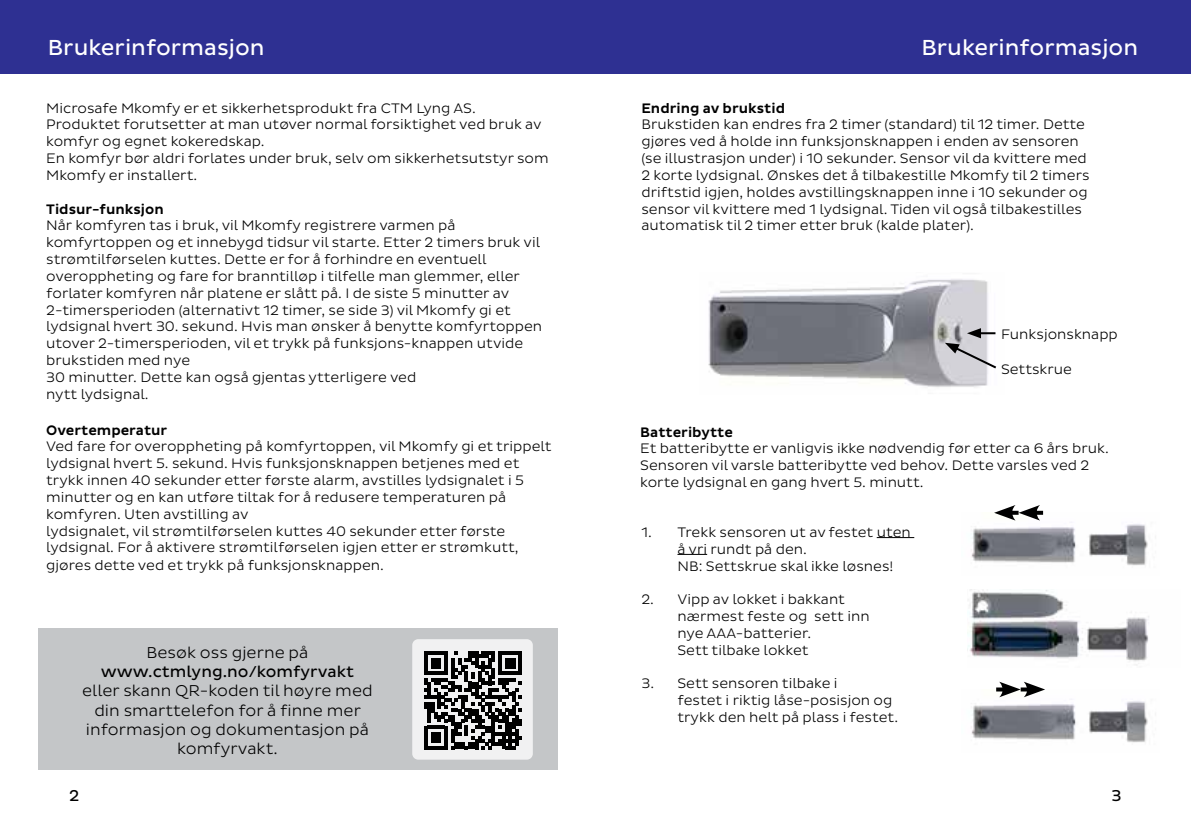
<style>
.page{position:relative;width:1191px;height:840px;background:#fff}
.page>*{position:absolute;margin:0;border:0;box-sizing:border-box;transform-origin:0 0}
.t1{font:22.2px "Pluto Sans";color:#fff}
.t2{font:300 16px/19.2px "Pluto Sans";color:#000;text-align:center}
.t3{font:16px "Pluto Sans";color:#000}
.t4{font:300 14px/16.8px "Pluto Sans";color:#000}
.t5{font:500 14px "Pluto Sans";color:#000}
</style>
<div class="page">
<div style="left:38px;top:628px;width:519px;height:141px;background:#c4c6c8"></div>
<div style="left:412px;top:638px;width:121px;height:121px;background:#f1f1f2;border-radius:6px"></div>
<svg style="left:424px;top:651px;width:98px;height:97px"></svg>
<img style="left:708px;top:279px;width:280px;height:109px">
<hr style="left:876px;top:537px;width:38px;height:1px;background:#000">
<hr style="left:677px;top:553px;width:30px;height:1px;background:#000">
<svg style="left:945px;top:328px;width:52px;height:42px;background:#bcbcc0"></svg>
<img style="left:967px;top:589px;width:182px;height:77px">
<img style="left:971px;top:512px;width:177px;height:54px">
<svg style="left:1040px;top:510px;width:3px;height:4px"></svg>
<svg style="left:994px;top:505px;width:46px;height:15px"></svg>
<img style="left:971px;top:691px;width:177px;height:52px">
<svg style="left:996px;top:687px;width:3px;height:4px"></svg>
<svg style="left:999px;top:681px;width:46px;height:16px"></svg>
<div style="left:0;top:0;width:1191px;height:74px;background:#2e3092"></div>
<h1 class="t1" style="left:48px;top:35px;width:218px">Brukerinformasjon</h1>
<h1 class="t1" style="left:921px;top:35px;width:218px">Brukerinformasjon</h1>
<p class="t4" style="left:46px;top:100px;width:504px">Microsafe Mkomfy er et sikkerhetsprodukt fra CTM Lyng AS.<br>Produktet forutsetter at man utøver normal forsiktighet ved bruk av komfyr og egnet kokeredskap.<br>En komfyr bør aldri forlates under bruk, selv om sikkerhetsutstyr som Mkomfy er installert.</p>
<p class="t5" style="left:46px;top:201px;width:119px">Tidsur-funksjon</p>
<p class="t4" style="left:46px;top:217px;width:497px">Når komfyren tas i bruk, vil Mkomfy registrere varmen på komfyrtoppen og et innebygd tidsur vil starte. Etter 2 timers bruk vil strømtilførselen kuttes. Dette er for å forhindre en eventuell overoppheting og fare for branntilløp i tilfelle man glemmer, eller forlater komfyren når platene er slått på. I de siste 5 minutter av 2-timersperioden (alternativt 12 timer, se side 3) vil Mkomfy gi et lydsignal hvert 30. sekund. Hvis man ønsker å benytte komfyrtoppen utover 2-timersperioden, vil et trykk på funksjons-knappen utvide brukstiden med nye<br>30 minutter. Dette kan også gjentas ytterligere ved<br>nytt lydsignal.</p>
<p class="t5" style="left:46px;top:421px;width:123px">Overtemperatur</p>
<p class="t4" style="left:46px;top:438px;width:507px">Ved fare for overoppheting på komfyrtoppen, vil Mkomfy gi et trippelt lydsignal hvert 5. sekund. Hvis funksjonsknappen betjenes med et trykk innen 40 sekunder etter første alarm, avstilles lydsignalet i 5 minutter og en kan utføre tiltak for å redusere temperaturen på komfyren. Uten avstilling av<br>lydsignalet, vil strømtilførselen kuttes 40 sekunder etter første lydsignal. For å aktivere strømtilførselen igjen etter er strømkutt, gjøres dette ved et trykk på funksjonsknappen.</p>
<p class="t2" style="left:146px;top:642px;width:163px">Besøk oss gjerne på</p>
<p class="t3" style="left:101px;top:662px;width:255px">www.ctmlyng.no/komfyrvakt</p>
<p class="t2" style="left:82px;top:681px;width:292px">eller skann QR-koden til høyre med din smarttelefon for å finne mer informasjon og dokumentasjon på komfyrvakt.</p>
<p class="t5" style="left:641px;top:100px;width:145px">Endring av brukstid</p>
<p class="t4" style="left:641px;top:116px;width:450px">Brukstiden kan endres fra 2 timer (standard) til 12 timer. Dette gjøres ved å holde inn funksjonsknappen i enden av sensoren (se illustrasjon under) i 10 sekunder. Sensor vil da kvittere med 2 korte lydsignal. Ønskes det å tilbakestille Mkomfy til 2 timers driftstid igjen, holdes avstillingsknappen inne i 10 sekunder og sensor vil kvittere med 1 lydsignal. Tiden vil også tilbakestilles automatisk til 2 timer etter bruk (kalde plater).</p>
<p class="t4" style="left:1001px;top:325px;width:118px">Funksjonsknapp</p>
<p class="t4" style="left:1001px;top:360px;width:73px">Settskrue</p>
<p class="t5" style="left:640px;top:423px;width:94px">Batteribytte</p>
<p class="t4" style="left:640px;top:440px;width:470px">Et batteribytte er vanligvis ikke nødvendig før etter ca 6 års bruk.<br>Sensoren vil varsle batteribytte ved behov. Dette varsles ved 2 korte lydsignal en gang hvert 5. minutt.</p>
<p class="t4" style="left:677px;top:523px;width:235px;text-indent:-36px">1. Trekk sensoren ut av festet uten å vri rundt på den.<br>NB: Settskrue skal ikke løsnes!</p>
<p class="t4" style="left:677px;top:590px;width:194px;text-indent:-36px">2. Vipp av lokket i bakkant nærmest feste og sett inn nye AAA-batterier.<br>Sett tilbake lokket</p>
<p class="t4" style="left:677px;top:674px;width:222px;text-indent:-36px">3. Sett sensoren tilbake i<br>festet i riktig låse-posisjon og trykk den helt på plass i festet.</p>
<p class="t3" style="left:69px;top:786px;width:12px">2</p>
<p class="t3" style="left:1111px;top:786px;width:12px">3</p>
</div>
